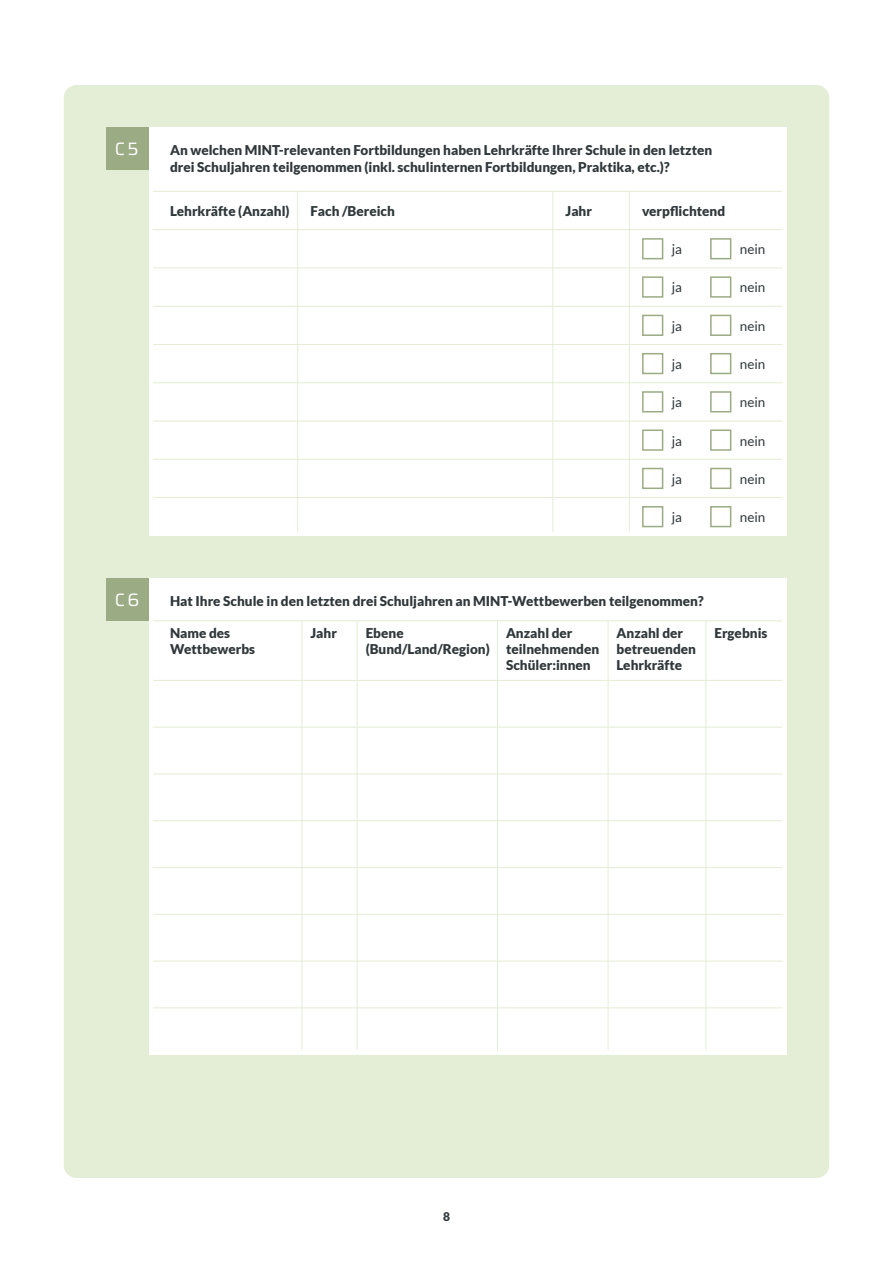
<style>
.page{position:relative;width:893px;height:1263px;background:#fff}
.page>*{position:absolute;margin:0;border:0;box-sizing:border-box;transform-origin:0 0}
.Teil_-_Abschnitt{font:18px "Saira";color:#fff}
.Frage{font:900 13.5px/16.2px "Lato";color:#30383b}
.Antwort{font:13.5px "Lato";color:#30383b}
.t1{font:900 12px "Lato";color:#30383b}
</style>
<div class="page">
<div style="left:64px;top:85px;width:765px;height:1093px;background:#e4edd5;border-radius:13px"></div>
<div style="left:106px;top:128px;width:43px;height:42px;background:#9bab83"></div>
<div style="left:149px;top:128px;width:638px;height:408px;background:#fff"></div>
<hr style="left:153px;top:191px;width:629px;height:1px;background:#e4edd5">
<hr style="left:153px;top:229px;width:629px;height:1px;background:#e4edd5">
<hr style="left:297px;top:191px;width:1px;height:340px;background:#e4edd5">
<hr style="left:153px;top:268px;width:629px;height:1px;background:#e4edd5">
<hr style="left:629px;top:191px;width:1px;height:340px;background:#e4edd5">
<div style="left:642px;top:238px;width:21px;height:21px;border:2px solid #9bab83"></div>
<div style="left:710px;top:238px;width:21px;height:21px;border:2px solid #9bab83"></div>
<hr style="left:552px;top:191px;width:1px;height:340px;background:#e4edd5">
<hr style="left:153px;top:306px;width:629px;height:1px;background:#e4edd5">
<hr style="left:153px;top:344px;width:629px;height:1px;background:#e4edd5">
<hr style="left:153px;top:382px;width:629px;height:1px;background:#e4edd5">
<div style="left:642px;top:276px;width:21px;height:22px;border:2px solid #9bab83"></div>
<div style="left:710px;top:276px;width:21px;height:22px;border:2px solid #9bab83"></div>
<div style="left:642px;top:315px;width:21px;height:21px;border:2px solid #9bab83"></div>
<div style="left:710px;top:315px;width:21px;height:21px;border:2px solid #9bab83"></div>
<div style="left:642px;top:353px;width:21px;height:21px;border:2px solid #9bab83"></div>
<div style="left:710px;top:353px;width:21px;height:21px;border:2px solid #9bab83"></div>
<div style="left:642px;top:391px;width:21px;height:21px;border:2px solid #9bab83"></div>
<div style="left:710px;top:391px;width:21px;height:21px;border:2px solid #9bab83"></div>
<hr style="left:153px;top:421px;width:629px;height:1px;background:#e4edd5">
<hr style="left:153px;top:459px;width:629px;height:1px;background:#e4edd5">
<hr style="left:153px;top:497px;width:629px;height:1px;background:#e4edd5">
<div style="left:642px;top:429px;width:21px;height:22px;border:2px solid #9bab83"></div>
<div style="left:710px;top:429px;width:21px;height:22px;border:2px solid #9bab83"></div>
<div style="left:642px;top:468px;width:21px;height:21px;border:2px solid #9bab83"></div>
<div style="left:710px;top:468px;width:21px;height:21px;border:2px solid #9bab83"></div>
<div style="left:642px;top:506px;width:21px;height:21px;border:2px solid #9bab83"></div>
<div style="left:710px;top:506px;width:21px;height:21px;border:2px solid #9bab83"></div>
<div style="left:106px;top:578px;width:43px;height:43px;background:#9bab83"></div>
<div style="left:149px;top:578px;width:638px;height:476px;background:#fff"></div>
<hr style="left:153px;top:680px;width:629px;height:1px;background:#e4edd5">
<hr style="left:302px;top:621px;width:1px;height:429px;background:#e4edd5">
<hr style="left:153px;top:727px;width:629px;height:1px;background:#e4edd5">
<hr style="left:608px;top:621px;width:1px;height:429px;background:#e4edd5">
<hr style="left:497px;top:621px;width:1px;height:429px;background:#e4edd5">
<hr style="left:153px;top:773px;width:629px;height:1px;background:#e4edd5">
<hr style="left:153px;top:820px;width:629px;height:1px;background:#e4edd5">
<hr style="left:153px;top:620px;width:629px;height:1px;background:#e4edd5">
<hr style="left:357px;top:621px;width:1px;height:428px;background:#e4edd5">
<hr style="left:705px;top:621px;width:1px;height:429px;background:#e4edd5">
<hr style="left:153px;top:867px;width:629px;height:1px;background:#e4edd5">
<hr style="left:153px;top:914px;width:629px;height:1px;background:#e4edd5">
<hr style="left:153px;top:961px;width:629px;height:1px;background:#e4edd5">
<hr style="left:153px;top:1007px;width:629px;height:1px;background:#e4edd5">
<p class="Teil_-_Abschnitt" style="left:115px;top:136px;width:25px">C5</p>
<p class="Frage" style="left:170px;top:142px;width:544px">An welchen MINT-relevanten Fortbildungen haben Lehrkräfte Ihrer Schule in den letzten</p>
<p class="Frage" style="left:170px;top:158px;width:501px">drei Schuljahren teilgenommen (inkl. schulinternen Fortbildungen, Praktika, etc.)?</p>
<p class="Frage" style="left:170px;top:203px;width:121px">Lehrkräfte (Anzahl)</p>
<p class="Frage" style="left:310px;top:203px;width:86px">Fach /Bereich</p>
<p class="Antwort" style="left:672px;top:242px;width:12px">ja</p>
<p class="Frage" style="left:566px;top:203px;width:28px">Jahr</p>
<p class="Frage" style="left:642px;top:203px;width:85px">verpflichtend</p>
<p class="Antwort" style="left:740px;top:242px;width:27px">nein</p>
<p class="Antwort" style="left:672px;top:280px;width:12px">ja</p>
<p class="Antwort" style="left:740px;top:280px;width:27px">nein</p>
<p class="Antwort" style="left:672px;top:318px;width:12px">ja</p>
<p class="Antwort" style="left:740px;top:318px;width:27px">nein</p>
<p class="Antwort" style="left:672px;top:357px;width:12px">ja</p>
<p class="Antwort" style="left:740px;top:357px;width:27px">nein</p>
<p class="Antwort" style="left:672px;top:395px;width:12px">ja</p>
<p class="Antwort" style="left:740px;top:395px;width:27px">nein</p>
<p class="Antwort" style="left:672px;top:433px;width:12px">ja</p>
<p class="Antwort" style="left:740px;top:433px;width:27px">nein</p>
<p class="Antwort" style="left:672px;top:471px;width:12px">ja</p>
<p class="Antwort" style="left:740px;top:471px;width:27px">nein</p>
<p class="Antwort" style="left:672px;top:510px;width:12px">ja</p>
<p class="Antwort" style="left:740px;top:510px;width:27px">nein</p>
<p class="Teil_-_Abschnitt" style="left:115px;top:586px;width:26px">C6</p>
<p class="Frage" style="left:170px;top:593px;width:535px">Hat Ihre Schule in den letzten drei Schuljahren an MINT-Wettbewerben teilgenommen?</p>
<p class="Frage" style="left:170px;top:624px;width:87px">Name des<br>Wettbewerbs</p>
<p class="Frage" style="left:310px;top:624px;width:28px">Jahr</p>
<p class="Frage" style="left:366px;top:624px;width:126px">Ebene (Bund/Land/Region)</p>
<p class="Frage" style="left:506px;top:624px;width:95px">Anzahl der teilnehmenden<br>Schüler:innen</p>
<p class="Frage" style="left:617px;top:624px;width:81px">Anzahl der betreuenden<br>Lehrkräfte</p>
<p class="Frage" style="left:714px;top:624px;width:55px">Ergebnis</p>
<p class="t1" style="left:443px;top:1209px;width:8px">8</p>
</div>
